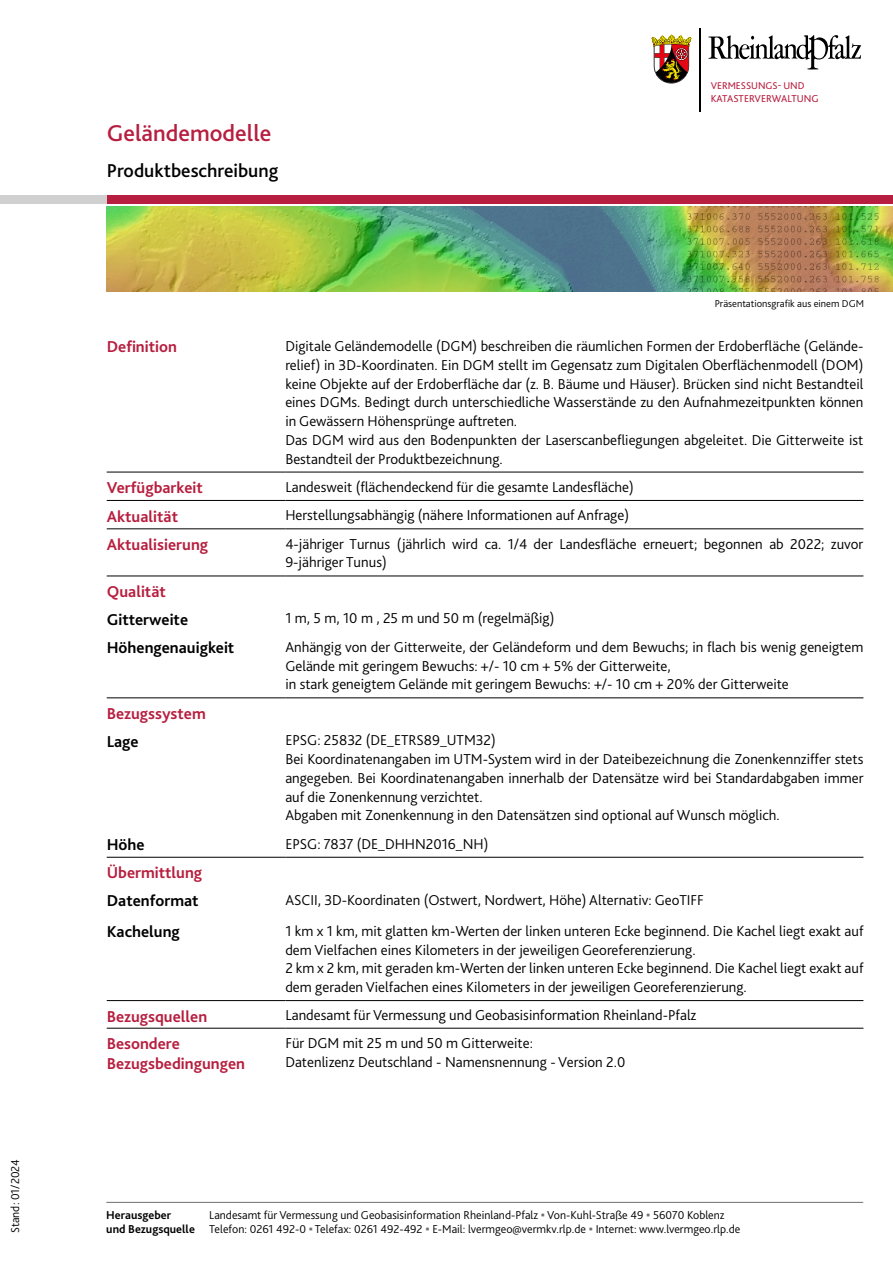
<style>
.page{position:relative;width:893px;height:1263px;background:#fff}
.page>*{position:absolute;margin:0;border:0;box-sizing:border-box;transform-origin:0 0}
.Überschrift_rot{font:500 24px "Bliss 2";color:#b71e3f}
.Überschrift_schwarz{font:500 19.5px "Bliss 2";color:#000}
.Tabellenkopf_links_rot_11Pt_13_2Pt{font:700 16.5px "Bliss 2";color:#b71e3f}
.Tabellenkopf_links_11Pt__13_2Pt{font:700 16.5px "Bliss 2";color:#000}
.Tabelle_Text{font:300 15px/18.8px "Bliss 2";color:#000}
.Adresse_8_9_6{font:300 12px "Bliss 2";color:#000}
.Adresse_8_9_6-2{font:700 12px "Bliss 2";color:#000}
.t1{font:300 10.5px "Bliss 2";color:#000}
.Text_Logo{font:10.5px "Bliss 2";color:#b71e3f}
.Text_Logo-2{font:10.2px "Bliss 2";color:#b71e3f}
.s1{font-family:"Arial";font-weight:400;color:#706f6f}
</style>
<div class="page">
<hr style="left:107px;top:529px;width:178px;height:1px;background:#000">
<hr style="left:285px;top:529px;width:578px;height:1px;background:#000">
<hr style="left:107px;top:576px;width:178px;height:1px;background:#000">
<hr style="left:285px;top:576px;width:578px;height:1px;background:#000">
<hr style="left:107px;top:698px;width:178px;height:1px;background:#000">
<hr style="left:285px;top:698px;width:578px;height:1px;background:#000">
<hr style="left:107px;top:857px;width:178px;height:1px;background:#000">
<hr style="left:285px;top:857px;width:578px;height:1px;background:#000">
<hr style="left:107px;top:1000px;width:178px;height:1px;background:#000">
<hr style="left:285px;top:1000px;width:578px;height:1px;background:#000">
<hr style="left:107px;top:472px;width:178px;height:1px;background:#000">
<hr style="left:285px;top:472px;width:578px;height:1px;background:#000">
<hr style="left:107px;top:500px;width:178px;height:1px;background:#000">
<hr style="left:285px;top:500px;width:578px;height:1px;background:#000">
<hr style="left:107px;top:1028px;width:178px;height:1px;background:#000">
<hr style="left:285px;top:1028px;width:578px;height:1px;background:#000">
<svg style="left:708px;top:35px;width:153px;height:35px"></svg>
<hr style="left:699px;top:28px;width:1px;height:83px;background:#000">
<svg style="left:651px;top:34px;width:40px;height:50px"></svg>
<img style="left:106px;top:206px;width:787px;height:85px">
<div style="left:106px;top:196px;width:787px;height:8px;background:#b71e3f"></div>
<div style="left:0;top:196px;width:106px;height:8px;background:#d0d0d0"></div>
<hr style="left:106px;top:1202px;width:757px;height:1px;background:#706f6f">
<p class="Adresse_8_9_6" style="left:8px;top:1233px;width:75px;rotate:-90deg">Stand: 01/2024</p>
<h1 class="Überschrift_rot" style="left:107px;top:118px;width:166px">Geländemodelle</h1>
<h2 class="Überschrift_schwarz" style="left:107px;top:158px;width:173px">Produktbeschreibung</h2>
<p class="Text_Logo-2" style="left:711px;top:79px;width:95px">VERMESSUNGS- UND</p>
<p class="Text_Logo" style="left:711px;top:92px;width:109px">KATASTERVERWALTUNG</p>
<p class="t1" style="left:715px;top:297px;width:151px">Präsentationsgrafik aus einem DGM</p>
<p class="Tabellenkopf_links_rot_11Pt_13_2Pt" style="left:107px;top:337px;width:72px">Definition</p>
<p class="Tabelle_Text" style="left:285px;top:336px;width:580px;text-align:justify">Digitale Geländemodelle (DGM) beschreiben die räumlichen Formen der Erdoberfläche (Gelände&shy;relief) in 3D-Koordinaten. Ein DGM stellt im Gegensatz zum Digitalen Oberflächenmodell (DOM) keine Objekte auf der Erdoberfläche dar (z. B. Bäume und Häuser). Brücken sind nicht Bestandteil eines DGMs. Bedingt durch unterschiedliche Wasserstände zu den Aufnahmezeitpunkten können in Gewässern Höhensprünge auftreten.</p>
<p class="Tabelle_Text" style="left:285px;top:430px;width:580px">Das DGM wird aus den Bodenpunkten der Laserscanbefliegungen abgeleitet. Die Gitterweite ist<br>Bestandteil der Produktbezeichnung.</p>
<p class="Tabellenkopf_links_rot_11Pt_13_2Pt" style="left:107px;top:478px;width:98px">Verfügbarkeit</p>
<p class="Tabelle_Text" style="left:285px;top:477px;width:350px">Landesweit (flächendeckend für die gesamte Landesfläche)</p>
<p class="Tabellenkopf_links_rot_11Pt_13_2Pt" style="left:107px;top:506px;width:73px">Aktualität</p>
<p class="Tabelle_Text" style="left:285px;top:506px;width:345px">Herstellungsabhängig (nähere Informationen auf Anfrage)</p>
<p class="Tabellenkopf_links_rot_11Pt_13_2Pt" style="left:107px;top:534px;width:103px">Aktualisierung</p>
<p class="Tabelle_Text" style="left:285px;top:534px;width:580px">4-jähriger Turnus (jährlich wird ca. 1/4 der Landesfläche erneuert; begonnen ab 2022; zuvor<br>9-jähriger Tunus)</p>
<p class="Tabellenkopf_links_rot_11Pt_13_2Pt" style="left:107px;top:581px;width:61px">Qualität</p>
<p class="Tabellenkopf_links_11Pt__13_2Pt" style="left:107px;top:609px;width:83px">Gitterweite</p>
<p class="Tabelle_Text" style="left:285px;top:609px;width:271px">1 m, 5 m, 10 m , 25 m und 50 m (regelmäßig)</p>
<p class="Tabellenkopf_links_11Pt__13_2Pt" style="left:107px;top:637px;width:129px">Höhengenauigkeit</p>
<p class="Tabelle_Text" style="left:285px;top:637px;width:580px">Anhängig von der Gitterweite, der Geländeform und dem Bewuchs; in flach bis wenig geneigtem<br>Gelände mit geringem Bewuchs: +/- 10 cm + 5% der Gitterweite,</p>
<p class="Tabelle_Text" style="left:285px;top:675px;width:505px">in stark geneigtem Gelände mit geringem Bewuchs: +/- 10 cm + 20% der Gitterweite</p>
<p class="Tabellenkopf_links_rot_11Pt_13_2Pt" style="left:107px;top:703px;width:101px">Bezugssystem</p>
<p class="Tabellenkopf_links_11Pt__13_2Pt" style="left:107px;top:731px;width:34px">Lage</p>
<p class="Tabelle_Text" style="left:285px;top:731px;width:212px">EPSG: 25832 (DE_ETRS89_UTM32)</p>
<p class="Tabelle_Text" style="left:285px;top:749px;width:580px;text-align:justify">Bei Koordinatenangaben im UTM-System wird in der Dateibezeichnung die Zonenkennziffer stets angegeben. Bei Koordinatenangaben innerhalb der Datensätze wird bei Standardabgaben immer auf die Zonenkennung verzichtet.</p>
<p class="Tabelle_Text" style="left:285px;top:806px;width:496px">Abgaben mit Zonenkennung in den Datensätzen sind optional auf Wunsch möglich.</p>
<p class="Tabellenkopf_links_11Pt__13_2Pt" style="left:107px;top:834px;width:39px">Höhe</p>
<p class="Tabelle_Text" style="left:285px;top:834px;width:205px">EPSG: 7837 (DE_DHHN2016_NH)</p>
<p class="Tabellenkopf_links_rot_11Pt_13_2Pt" style="left:107px;top:863px;width:97px">Übermittlung</p>
<p class="Tabellenkopf_links_11Pt__13_2Pt" style="left:107px;top:890px;width:93px">Datenformat</p>
<p class="Tabelle_Text" style="left:285px;top:890px;width:420px">ASCII, 3D-Koordinaten (Ostwert, Nordwert, Höhe) Alternativ: GeoTIFF</p>
<p class="Tabellenkopf_links_11Pt__13_2Pt" style="left:107px;top:921px;width:75px">Kachelung</p>
<p class="Tabelle_Text" style="left:285px;top:921px;width:580px">1 km x 1 km, mit glatten km-Werten der linken unteren Ecke beginnend. Die Kachel liegt exakt auf dem Vielfachen eines Kilometers in der jeweiligen Georeferenzierung.</p>
<p class="Tabelle_Text" style="left:285px;top:958px;width:580px">2 km x 2 km, mit geraden km-Werten der linken unteren Ecke beginnend. Die Kachel liegt exakt auf dem geraden Vielfachen eines Kilometers in der jeweiligen Georeferenzierung.</p>
<p class="Tabellenkopf_links_rot_11Pt_13_2Pt" style="left:107px;top:1006px;width:102px">Bezugsquellen</p>
<p class="Tabelle_Text" style="left:285px;top:1006px;width:412px">Landesamt für Vermessung und Geobasisinformation Rheinland-Pfalz</p>
<p class="Tabellenkopf_links_rot_11Pt_13_2Pt" style="left:107px;top:1034px;width:75px">Besondere</p>
<p class="Tabellenkopf_links_rot_11Pt_13_2Pt" style="left:107px;top:1053px;width:140px">Bezugsbedingungen</p>
<p class="Tabelle_Text" style="left:285px;top:1033px;width:249px">Für DGM mit 25 m und 50 m Gitterweite:</p>
<p class="Tabelle_Text" style="left:285px;top:1052px;width:341px">Datenlizenz Deutschland - Namensnennung - Version 2.0</p>
<p class="Adresse_8_9_6-2" style="left:106px;top:1207px;width:66px">Herausgeber</p>
<p class="Adresse_8_9_6-2" style="left:106px;top:1222px;width:90px">und Bezugsquelle</p>
<p class="Adresse_8_9_6" style="left:209px;top:1207px;width:517px">Landesamt für Vermessung und Geobasisinformation Rheinland-Pfalz <span class="s1">▪</span> Von-Kuhl-Straße 49 <span class="s1">▪</span> 56070 Koblenz</p>
<p class="Adresse_8_9_6" style="left:209px;top:1222px;width:533px">Telefon: 0261 492-0 <span class="s1">▪</span> Telefax: 0261 492-492 <span class="s1">▪</span> E-Mail: lvermgeo@vermkv.rlp.de <span class="s1">▪</span> Internet: www.lvermgeo.rlp.de</p>
</div>
